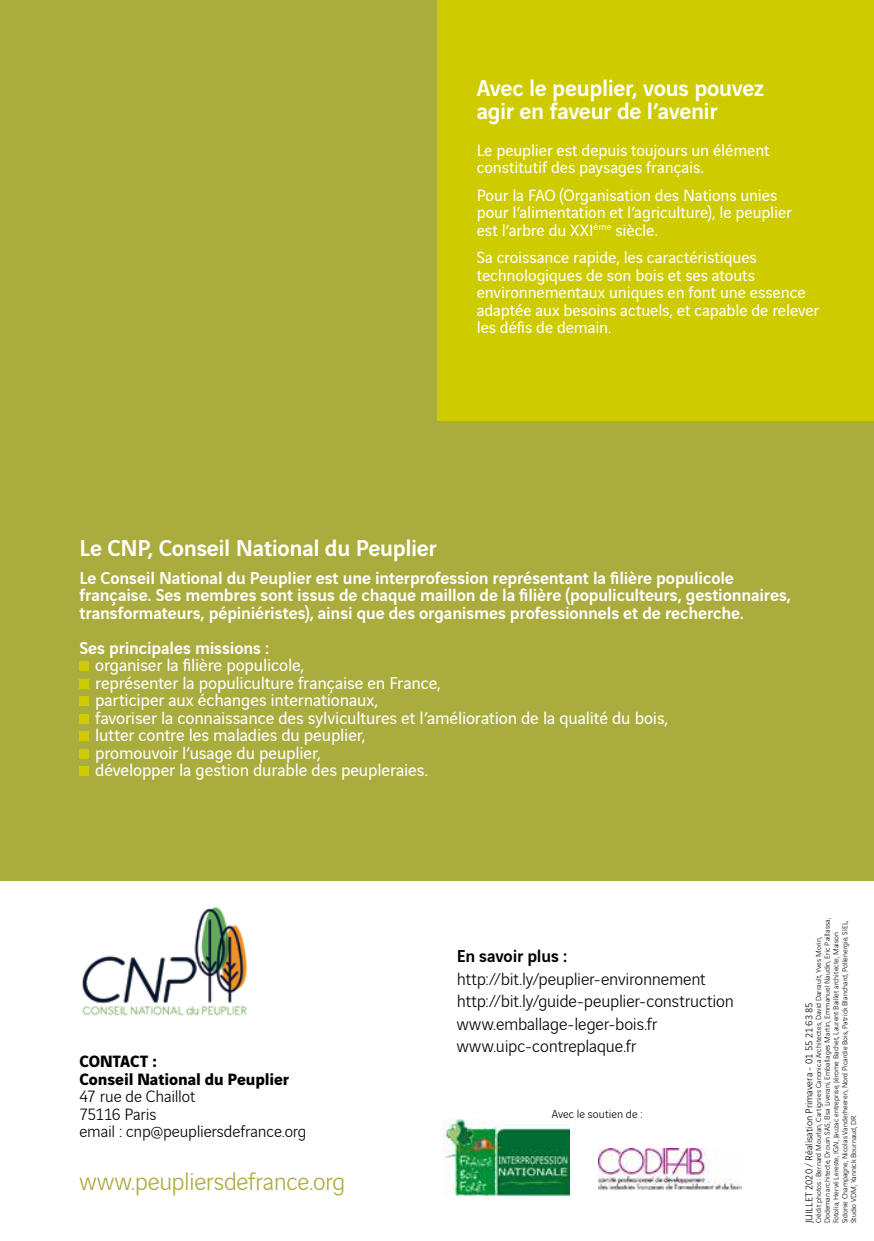
<style>
.page{position:relative;width:874px;height:1241px;background:#fff}
.page>*{position:absolute;margin:0;border:0;box-sizing:border-box;transform-origin:0 0}
.t1{font:300 26.25px "Vinci Sans";letter-spacing:-.015em;color:#aaac3e}
.t2{font:500 24.5px/22.8px "Vinci Sans";letter-spacing:-.015em;color:#fff}
.t3{font:18.38px/17.5px "Vinci Sans";letter-spacing:-.01em;color:#fff}
.t4{font:500 18.38px/17.5px "Vinci Sans";letter-spacing:-.005em;color:#fff}
.t5{font:300 18.38px/22.4px "Vinci Sans";letter-spacing:-.01em;color:#000}
.t6{font:500 18.38px "Vinci Sans";letter-spacing:-.01em;color:#000}
.t7{font:17.5px/17.5px "Vinci Sans";letter-spacing:-.005em;color:#fff}
.t8{font:300 17.5px/17.5px "Vinci Sans";letter-spacing:-.01em;color:#000}
.t9{font:700 17.5px/17.5px "Vinci Sans";letter-spacing:-.005em;color:#000}
.t10{font:300 12.25px "Vinci Sans";letter-spacing:.005em;color:#000}
.t11{font:300 10.5px "Vinci Sans";letter-spacing:.005em;color:#000}
.t12{font:300 7.88px/8.8px "Vinci Sans";letter-spacing:.01em;color:#000}
</style>
<div class="page">
<div style="left:0;top:0;width:873px;height:880px;background:#aaac3e"></div>
<img style="left:598px;top:1148px;width:142px;height:41px">
<img style="left:443px;top:1119px;width:126px;height:75px">
<div style="left:79px;top:661px;width:10px;height:10px;background:#cecb00"></div>
<div style="left:79px;top:678px;width:10px;height:10px;background:#cecb00"></div>
<div style="left:79px;top:696px;width:10px;height:10px;background:#cecb00"></div>
<div style="left:79px;top:713px;width:10px;height:10px;background:#cecb00"></div>
<div style="left:79px;top:731px;width:10px;height:10px;background:#cecb00"></div>
<div style="left:79px;top:748px;width:10px;height:10px;background:#cecb00"></div>
<div style="left:79px;top:766px;width:10px;height:10px;background:#cecb00"></div>
<div style="left:437px;top:0;width:436px;height:420px;background:#cecb00"></div>
<img style="left:82px;top:906px;width:166px;height:110px">
<h2 class="t2" style="left:476px;top:74px;width:289px">Avec le peuplier, vous pouvez agir en faveur de l’avenir</h2>
<h3 class="t7" style="left:476px;top:140px;width:294px">Le peuplier est depuis toujours un élément constitutif des paysages français.</h3>
<h3 class="t7" style="left:476px;top:185px;width:316px">Pour la FAO (Organisation des Nations unies pour l’alimentation et l’agriculture), le peuplier est l’arbre du XXI<sup>ème</sup> siècle.</h3>
<h3 class="t7" style="left:476px;top:247px;width:344px">Sa croissance rapide, les caractéristiques technologiques de son bois et ses atouts environnementaux uniques en font une essence adaptée aux besoins actuels, et capable de relever les défis de demain.</h3>
<h2 class="t2" style="left:79px;top:534px;width:359px">Le CNP, Conseil National du Peuplier</h2>
<p class="t4" style="left:79px;top:567px;width:712px">Le Conseil National du Peuplier est une interprofession représentant la filière populicole française. Ses membres sont issus de chaque maillon de la filière (populiculteurs, gestionnaires, transformateurs, pépiniéristes), ainsi que des organismes professionnels et de recherche.</p>
<h3 class="t4" style="left:79px;top:637px;width:191px">Ses principales missions :</h3>
<p class="t3" style="left:95px;top:654px;width:574px">organiser la filière populicole,<br>représenter la populiculture française en France,<br>participer aux échanges internationaux,<br>favoriser la connaissance des sylvicultures et l’amélioration de la qualité du bois, lutter contre les maladies du peuplier,<br>promouvoir l’usage du peuplier,<br>développer la gestion durable des peupleraies.</p>
<h3 class="t9" style="left:79px;top:1050px;width:211px">CONTACT :<br>Conseil National du Peuplier</h3>
<h3 class="t8" style="left:79px;top:1085px;width:228px">47 rue de Chaillot<br>75116 Paris<br>email : cnp@peupliersdefrance.org</h3>
<h1 class="t1" style="left:79px;top:1161px;width:267px">www.peupliersdefrance.org</h1>
<h3 class="t6" style="left:456px;top:941px;width:112px">En savoir plus :</h3>
<h3 class="t5" style="left:456px;top:965px;width:278px">http://bit.ly/peuplier-environnement http://bit.ly/guide-peuplier-construction www.emballage-leger-bois.fr www.uipc-contreplaque.fr</h3>
<h3 class="t10" style="left:551px;top:1104px;width:92px">Avec le soutien de :</h3>
<p class="t12" style="left:813px;top:1223px;width:307px;rotate:-90deg">Crédit photos : Bernard Mourlan, Cartignies Canonica Architectes, David Darrault, Yves Morin, Dodeman architecte, Drouin SAS, Elsa Liverani, Emballages Martin, Emmanuel Naudin, Eric Paillassa, Fotolia, Hervé Lereste, IGN, Jauzac entreprise, Jérome Bachet, Laurent Baillet architecte, Maison Sidonie Champagne, Nicolas Vanderheeren, Nord Picardie Bois, Patrick Blanchard, Pollenergie, SIEL, Studio VDM, Yannick Bournaud, DR.</p>
<h3 class="t11" style="left:800px;top:1223px;width:222px;rotate:-90deg">JUILLET 2020 / Réalisation Primavera - 01 55 21 63 85</h3>
</div>
